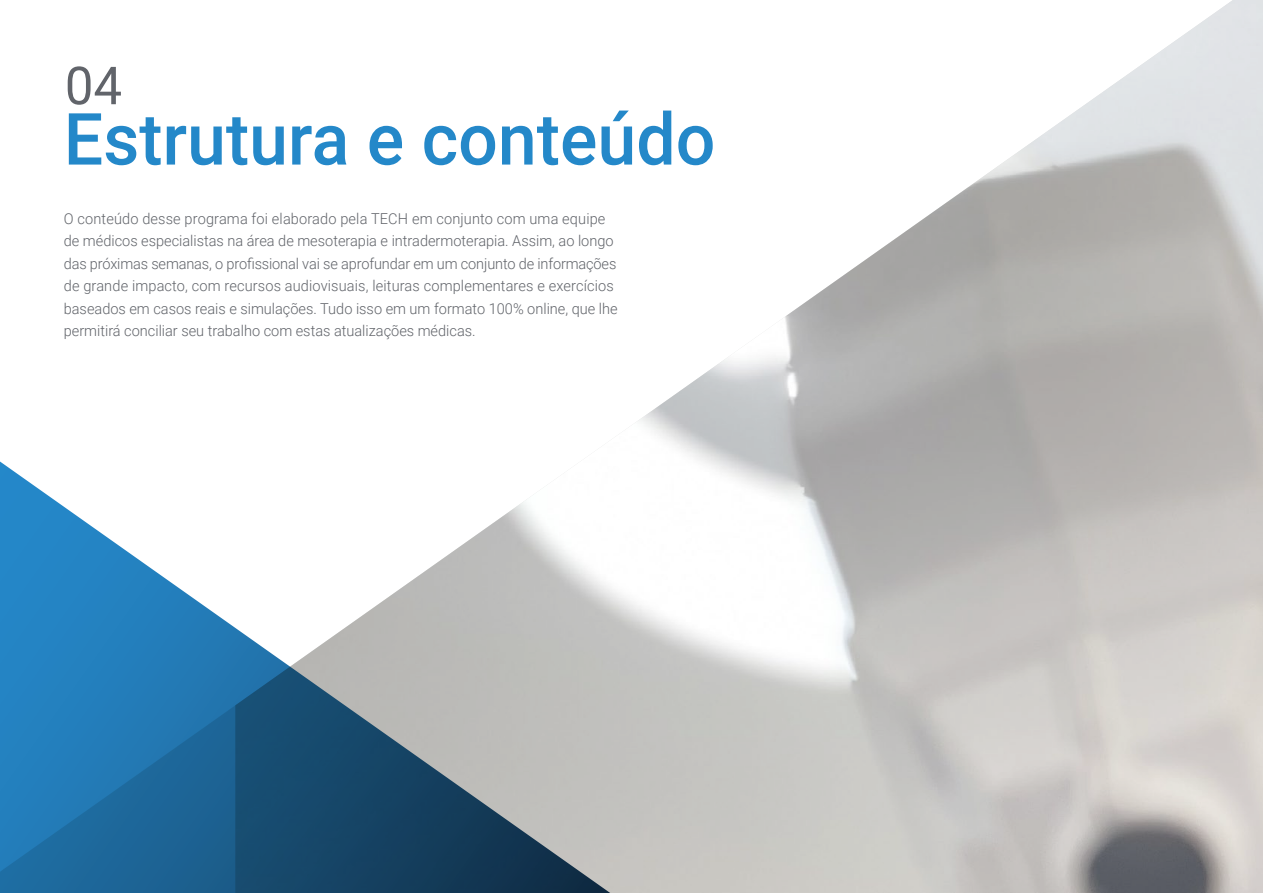
<style>
.page{position:relative;width:1263px;height:893px;background:#fff}
.page>*{position:absolute;margin:0;border:0;box-sizing:border-box;transform-origin:0 0}
.t1{font:500 72px "Roboto";color:#2488c9}
.t2{font:52.5px "Roboto";color:#61646a}
.t3{font:300 15px/22.5px "Roboto";color:#61646a}
</style>
<div class="page">
<img style="left:638px;top:0;width:625px;height:893px">
<svg style="left:0;top:446px;width:640px;height:447px"></svg>
<h2 class="t2" style="left:65px;top:49px;width:59px">04</h2>
<h1 class="t1" style="left:64px;top:89px;width:653px">Estrutura e conteúdo</h1>
<p class="t3" style="left:64px;top:207px;width:555px">O conteúdo desse programa foi elaborado pela TECH em conjunto com uma equipe de médicos especialistas na área de mesoterapia e intradermoterapia. Assim, ao longo das próximas semanas, o profissional vai se aprofundar em um conjunto de informações de grande impacto, com recursos audiovisuais, leituras complementares e exercícios baseados em casos reais e simulações. Tudo isso em um formato 100% online, que lhe permitirá conciliar seu trabalho com estas atualizações médicas.</p>
</div>
